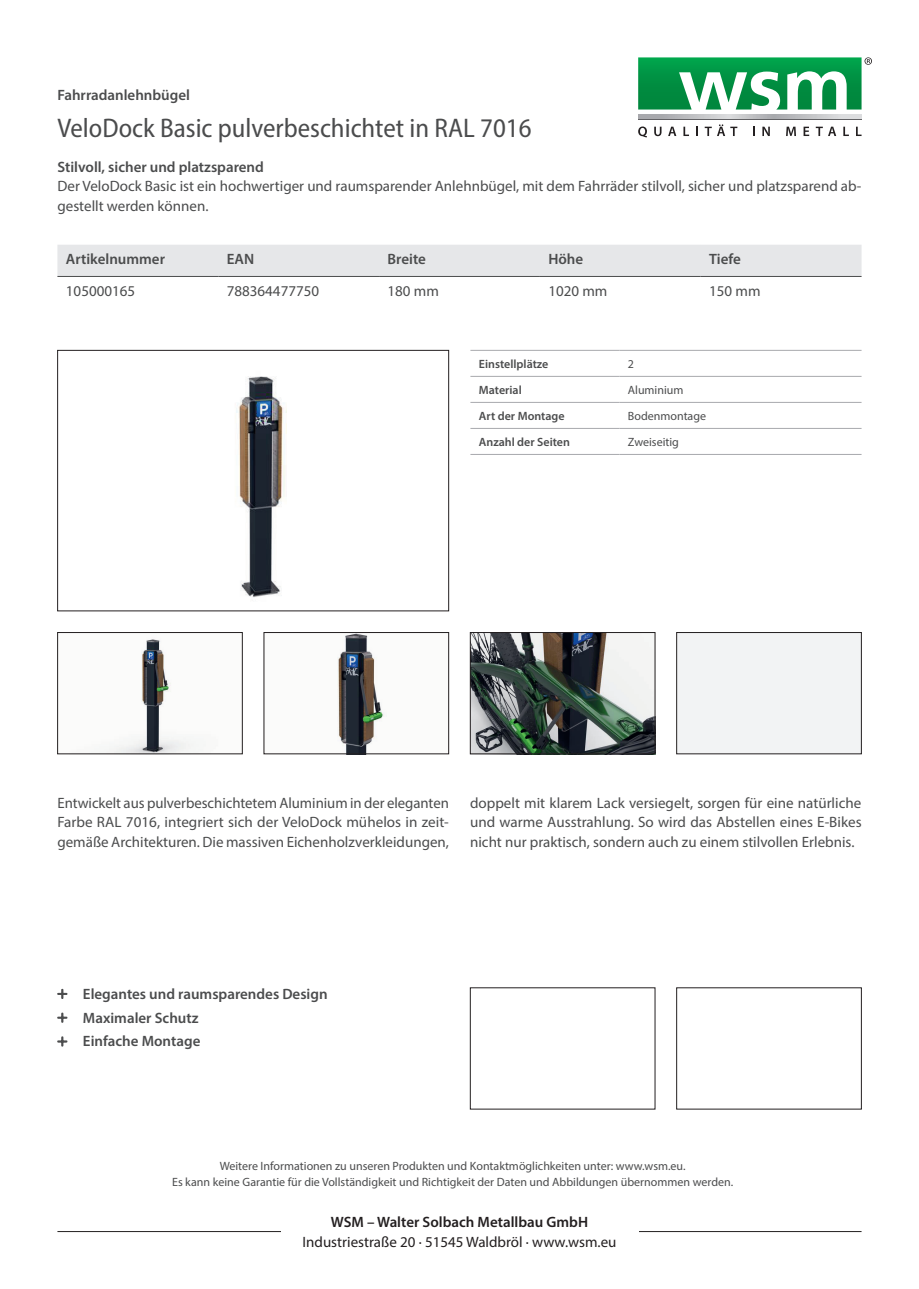
<style>
.page{position:relative;width:919px;height:1289px;background:#fff}
.page>*{position:absolute;margin:0;border:0;box-sizing:border-box;transform-origin:0 0}
.t1{font:semi-condensed 27px "Myriad Pro";color:#4b4c4d}
.t2{font:15px/19.5px "Myriad Pro";color:#4b4c4d;text-align:justify}
.t3{font:600 15px "Myriad Pro";color:#4b4c4d}
.t4{font:15px "Myriad Pro";color:#231f20}
.t5{font:600 15px "Myriad Pro";color:#231f20}
.t6{font:12px/16.5px "Myriad Pro";color:#4b4c4d;text-align:center}
.t7{font:600 12px "Myriad Pro";color:#4b4c4d}
</style>
<div class="page">
<hr style="left:470px;top:350px;width:149px;height:1px;background:#a8a9ad">
<hr style="left:619px;top:350px;width:242px;height:1px;background:#a8a9ad">
<hr style="left:470px;top:376px;width:149px;height:1px;background:#a8a9ad">
<hr style="left:619px;top:376px;width:242px;height:1px;background:#a8a9ad">
<hr style="left:470px;top:402px;width:149px;height:1px;background:#a8a9ad">
<hr style="left:619px;top:402px;width:242px;height:1px;background:#a8a9ad">
<hr style="left:470px;top:428px;width:149px;height:1px;background:#a8a9ad">
<hr style="left:619px;top:428px;width:242px;height:1px;background:#a8a9ad">
<hr style="left:470px;top:454px;width:149px;height:1px;background:#a8a9ad">
<hr style="left:619px;top:454px;width:242px;height:1px;background:#a8a9ad">
<img style="left:236px;top:376px;width:51px;height:222px">
<div style="left:57px;top:350px;width:392px;height:261px;border:1px solid #231f20"></div>
<img style="left:106px;top:639px;width:88px;height:113px">
<div style="left:57px;top:632px;width:185px;height:122px;border:1px solid #231f20"></div>
<img style="left:337px;top:634px;width:50px;height:118px">
<div style="left:264px;top:632px;width:185px;height:122px;border:1px solid #231f20"></div>
<div style="left:676px;top:632px;width:185px;height:121px;background:#f2f3f4"></div>
<div style="left:676px;top:632px;width:185px;height:122px;border:1px solid #231f20"></div>
<img style="left:472px;top:634px;width:181px;height:118px">
<div style="left:470px;top:632px;width:185px;height:122px;border:1px solid #231f20"></div>
<div style="left:57px;top:245px;width:804px;height:31px;background:#e6e7e9"></div>
<hr style="left:57px;top:276px;width:161px;height:1px;background:#4b4c4d">
<hr style="left:218px;top:276px;width:161px;height:1px;background:#4b4c4d">
<hr style="left:379px;top:276px;width:161px;height:1px;background:#4b4c4d">
<hr style="left:540px;top:276px;width:160px;height:1px;background:#4b4c4d">
<hr style="left:700px;top:276px;width:161px;height:1px;background:#4b4c4d">
<hr style="left:57px;top:1231px;width:804px;height:1px;background:#231f20">
<svg style="left:638px;top:126px;width:9px;height:11px"></svg>
<svg style="left:654px;top:127px;width:7px;height:9px"></svg>
<svg style="left:668px;top:127px;width:8px;height:9px"></svg>
<svg style="left:683px;top:127px;width:6px;height:9px"></svg>
<svg style="left:704px;top:127px;width:7px;height:9px"></svg>
<svg style="left:717px;top:124px;width:20px;height:12px"></svg>
<svg style="left:762px;top:127px;width:7px;height:9px"></svg>
<svg style="left:786px;top:127px;width:10px;height:9px"></svg>
<svg style="left:803px;top:127px;width:6px;height:9px"></svg>
<svg style="left:815px;top:127px;width:7px;height:9px"></svg>
<svg style="left:828px;top:127px;width:8px;height:9px"></svg>
<svg style="left:843px;top:127px;width:5px;height:9px"></svg>
<svg style="left:856px;top:127px;width:5px;height:9px"></svg>
<hr style="left:638px;top:119px;width:223px;height:1px;background:#636366">
<svg style="left:638px;top:114px;width:223px;height:5px"></svg>
<svg style="left:638px;top:57px;width:233px;height:52px"></svg>
<div style="left:281px;top:1215px;width:357px;height:31px;background:#fff"></div>
<p class="t3" style="left:57px;top:85px;width:134px">Fahrradanlehnbügel</p>
<p class="t1" style="left:57px;top:111px;width:475px">VeloDock Basic pulverbeschichtet in RAL 7016</p>
<p class="t3" style="left:57px;top:157px;width:208px">Stilvoll, sicher und platzsparend</p>
<p class="t2" style="left:57px;top:176px;width:805px">Der VeloDock Basic ist ein hochwertiger und raumsparender Anlehnbügel, mit dem Fahrräder stilvoll, sicher und platzsparend ab&shy;gestellt werden können.</p>
<p class="t3" style="left:66px;top:250px;width:101px">Artikelnummer</p>
<p class="t3" style="left:227px;top:250px;width:29px">EAN</p>
<p class="t3" style="left:387px;top:250px;width:40px">Breite</p>
<p class="t3" style="left:548px;top:250px;width:36px">Höhe</p>
<p class="t3" style="left:709px;top:250px;width:33px">Tiefe</p>
<p class="t2" style="left:66px;top:281px;width:71px">105000165</p>
<p class="t2" style="left:227px;top:281px;width:94px">788364477750</p>
<p class="t2" style="left:387px;top:281px;width:53px">180 mm</p>
<p class="t2" style="left:548px;top:281px;width:60px">1020 mm</p>
<p class="t2" style="left:709px;top:281px;width:53px">150 mm</p>
<p class="t7" style="left:479px;top:356px;width:71px">Einstellplätze</p>
<p class="t6" style="left:627px;top:355px;width:8px">2</p>
<p class="t7" style="left:479px;top:382px;width:44px">Material</p>
<p class="t6" style="left:627px;top:381px;width:57px">Aluminium</p>
<p class="t7" style="left:479px;top:408px;width:87px">Art der Montage</p>
<p class="t6" style="left:627px;top:407px;width:80px">Bodenmontage</p>
<p class="t7" style="left:479px;top:434px;width:93px">Anzahl der Seiten</p>
<p class="t6" style="left:627px;top:433px;width:53px">Zweiseitig</p>
<p class="t2" style="left:57px;top:792px;width:393px">Entwickelt aus pulverbeschichtetem Aluminium in der eleganten Farbe RAL 7016, integriert sich der VeloDock mühelos in zeit&shy;gemäße Architekturen. Die massiven Eichenholzverkleidungen,</p>
<p class="t2" style="left:470px;top:792px;width:393px">doppelt mit klarem Lack versiegelt, sorgen für eine natürliche und warme Ausstrahlung. So wird das Abstellen eines E-Bikes nicht nur praktisch, sondern auch zu einem stilvollen Erlebnis.</p>
<p class="t3" style="left:83px;top:984px;width:246px">Elegantes und raumsparendes Design</p>
<p class="t3" style="left:83px;top:1008px;width:117px">Maximaler Schutz</p>
<p class="t3" style="left:83px;top:1031px;width:119px">Einfache Montage</p>
<p class="t6" style="left:172px;top:1157px;width:562px">Weitere Informationen zu unseren Produkten und Kontaktmöglichkeiten unter: www.wsm.eu.<br>Es kann keine Garantie für die Vollständigkeit und Richtigkeit der Daten und Abbildungen übernommen werden.</p>
<p class="t5" style="left:331px;top:1212px;width:259px">WSM – Walter Solbach Metallbau GmbH</p>
<p class="t4" style="left:302px;top:1232px;width:315px">Industriestraße 20 · 51545 Waldbröl · www.wsm.eu</p>
</div>
